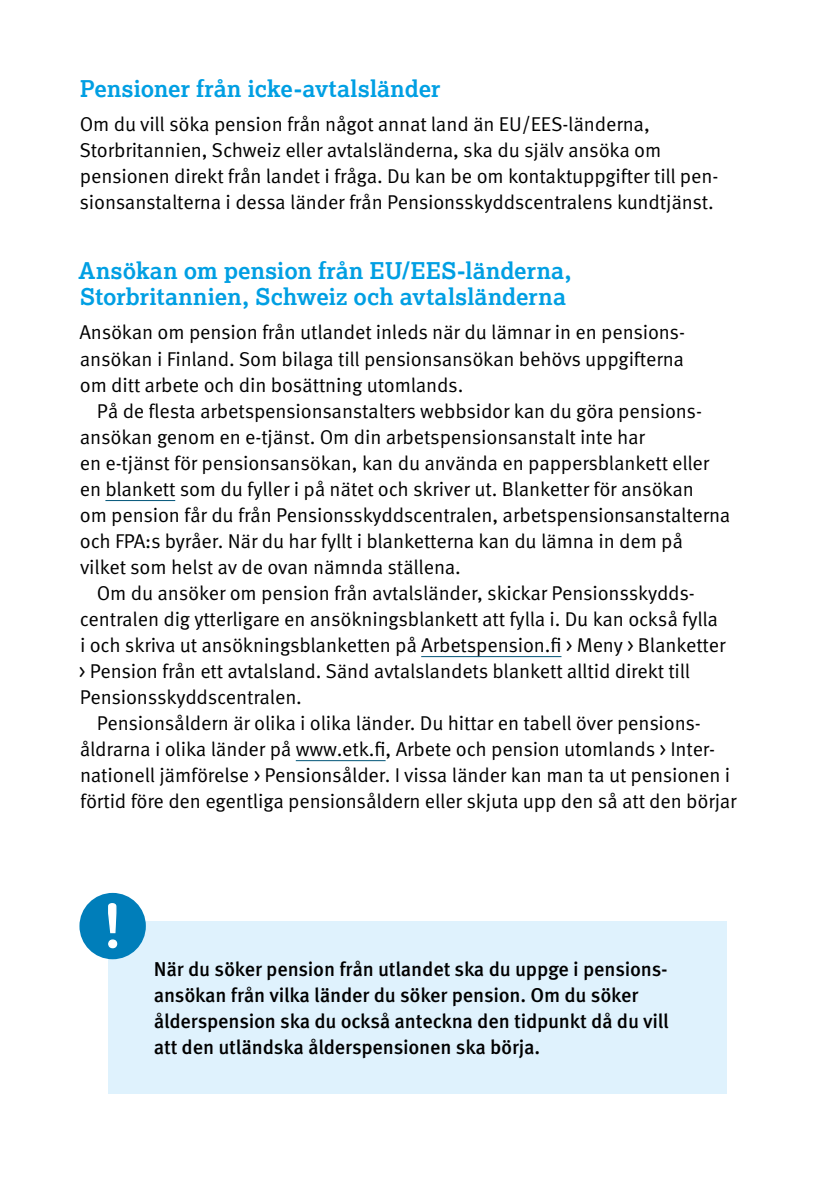
<style>
.page{position:relative;width:840px;height:1191px;background:#fff}
.page>*{position:absolute;margin:0;border:0;box-sizing:border-box;transform-origin:0 0}
.otsikko{font:700 23px/26px "Lexia";letter-spacing:.005em;color:#009fe3}
.leipis_sis{font:20px/26px "Meta OT";letter-spacing:-.01em;color:#000}
.leipis{font:20px/26px "Meta OT";letter-spacing:-.01em;color:#000}
.leipis-2{font:500 20px/26px "Meta OT";letter-spacing:-.01em;color:#000}
</style>
<div class="page">
<hr style="left:105px;top:500px;width:70px;height:1px;background:#005478">
<hr style="left:421px;top:656px;width:140px;height:1px;background:#005478">
<hr style="left:295px;top:760px;width:90px;height:1px;background:#005478">
<div style="left:108px;top:921px;width:618px;height:172px;background:#dff2fd"></div>
<div style="left:79px;top:893px;width:67px;height:66px;background:#007eba;border-radius:50%"></div>
<svg style="left:108px;top:903px;width:10px;height:46px"></svg>
<h2 class="otsikko" style="left:80px;top:75px;width:362px">Pensioner från icke-avtalsländer</h2>
<p class="leipis" style="left:79px;top:112px;width:640px">Om du vill söka pension från något annat land än EU/EES-länderna, Storbritannien, Schweiz eller avtalsländerna, ska du själv ansöka om pensionen direkt från landet i fråga. Du kan be om kontaktuppgifter till pen&shy;sionsanstalterna i dessa länder från Pensionsskyddscentralens kundtjänst.</p>
<h2 class="otsikko" style="left:78px;top:257px;width:494px">Ansökan om pension från EU/EES-länderna,<br>Storbritannien, Schweiz och avtalsländerna</h2>
<p class="leipis" style="left:79px;top:320px;width:605px;text-align:justify">Ansökan om pension från utlandet inleds när du lämnar in en pensions&shy;ansökan i Finland. Som bilaga till pensionsansökan behövs uppgifterna om ditt arbete och din bosättning utomlands.</p>
<p class="leipis_sis" style="left:80px;top:398px;width:652px;text-indent:17px">På de flesta arbetspensionsanstalters webbsidor kan du göra pensions&shy;ansökan genom en e-tjänst. Om din arbetspensionsanstalt inte har<br>en e-tjänst för pensionsansökan, kan du använda en pappersblankett eller en blankett som du fyller i på nätet och skriver ut. Blanketter för ansökan<br>om pension får du från Pensionsskyddscentralen, arbetspensionsanstalterna och FPA:s byråer. När du har fyllt i blanketterna kan du lämna in dem på vilket som helst av de ovan nämnda ställena.</p>
<p class="leipis_sis" style="left:79px;top:580px;width:647px;text-indent:18px">Om du ansöker om pension från avtalsländer, skickar Pensionsskydds&shy;centralen dig ytterligare en ansökningsblankett att fylla i. Du kan också fylla i och skriva ut ansökningsblanketten på Arbetspension.fi &gt; Meny &gt; Blanketter &gt; Pension från ett avtalsland. Sänd avtalslandets blankett alltid direkt till Pensionsskyddscentralen.</p>
<p class="leipis_sis" style="left:80px;top:710px;width:658px;text-indent:17px">Pensionsåldern är olika i olika länder. Du hittar en tabell över pensions&shy;åldrarna i olika länder på www.etk.fi, Arbete och pension utomlands &gt; Inter&shy;nationell jämförelse &gt; Pensionsålder. I vissa länder kan man ta ut pensionen i förtid före den egentliga pensionsåldern eller skjuta upp den så att den börjar</p>
<p class="leipis-2" style="left:154px;top:956px;width:516px">När du söker pension från utlandet ska du uppge i pensions&shy;ansökan från vilka länder du söker pension. Om du söker ålderspension ska du också anteckna den tidpunkt då du vill att den utländska ålderspensionen ska börja.</p>
</div>
